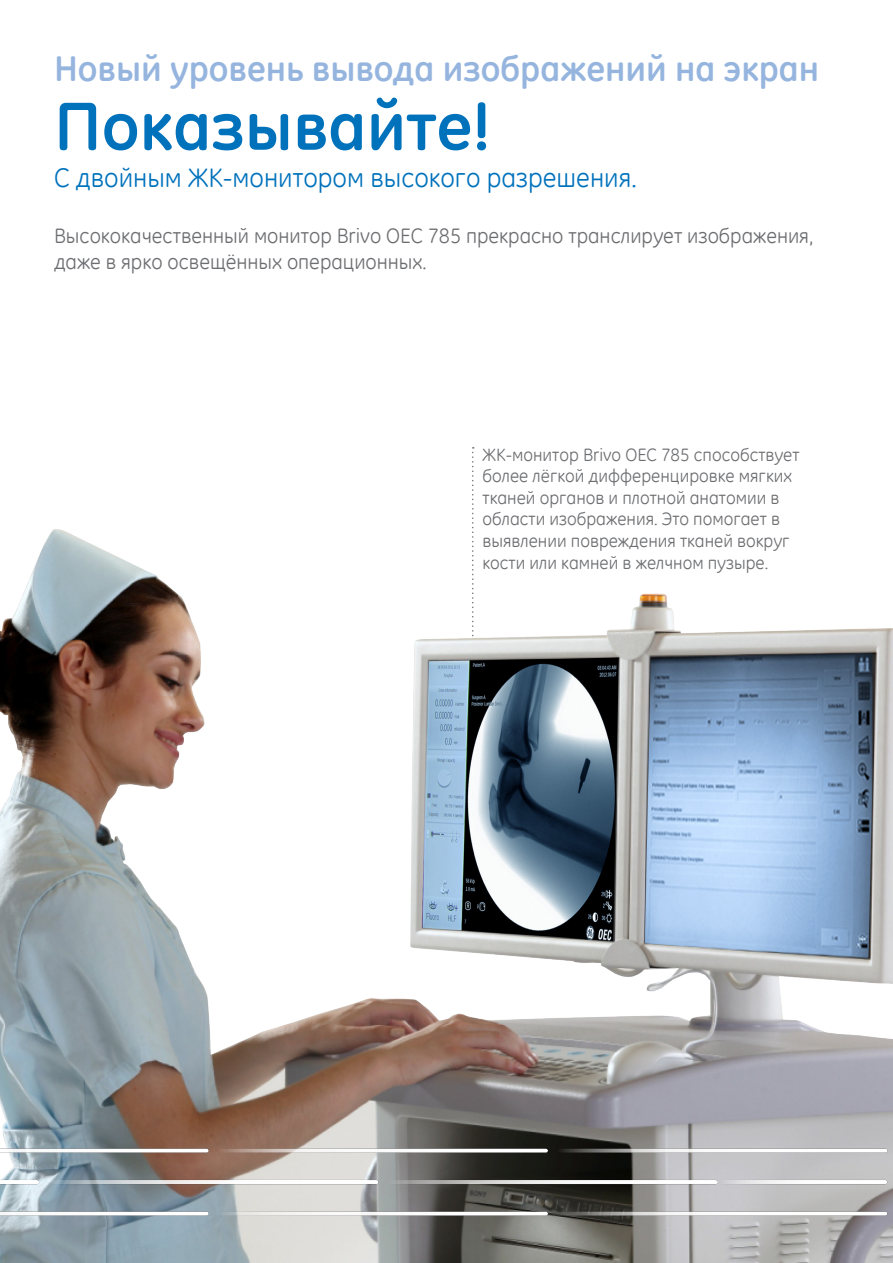
<style>
.page{position:relative;width:893px;height:1263px;background:#fff}
.page>*{position:absolute;margin:0;border:0;box-sizing:border-box;transform-origin:0 0}
.t1{font:700 69px "GE Inspira";color:#0072bc}
.t2{font:700 36px "GE Inspira";color:#96b5de}
.t3{font:27px "GE Inspira";color:#0072bc}
.t4{font:21px/25.5px "GE Inspira";color:#6c6d70}
.t5{font:18px/21.6px "GE Inspira";color:#6c6d70}
</style>
<div class="page">
<svg style="left:472px;top:447px;width:2px;height:35px"></svg>
<img style="left:0;top:484px;width:893px;height:602px">
<img style="left:0;top:1086px;width:893px;height:177px">
<p class="t2" style="left:54px;top:45px;width:767px">Новый уровень вывода изображений на экран</p>
<p class="t1" style="left:54px;top:81px;width:438px">Показывайте!</p>
<p class="t3" style="left:54px;top:160px;width:584px">С двойным ЖК-монитором высокого разрешения.</p>
<p class="t4" style="left:54px;top:223px;width:761px">Высококачественный монитор Brivo OEC 785 прекрасно транслирует изображения, даже в ярко освещённых операционных.</p>
<p class="t5" style="left:483px;top:443px;width:318px">ЖК-монитор Brivo OEC 785 способствует более лёгкой дифференцировке мягких тканей органов и плотной анатомии в области изображения. Это помогает в выявлении повреждения тканей вокруг кости или камней в желчном пузыре.</p>
</div>
